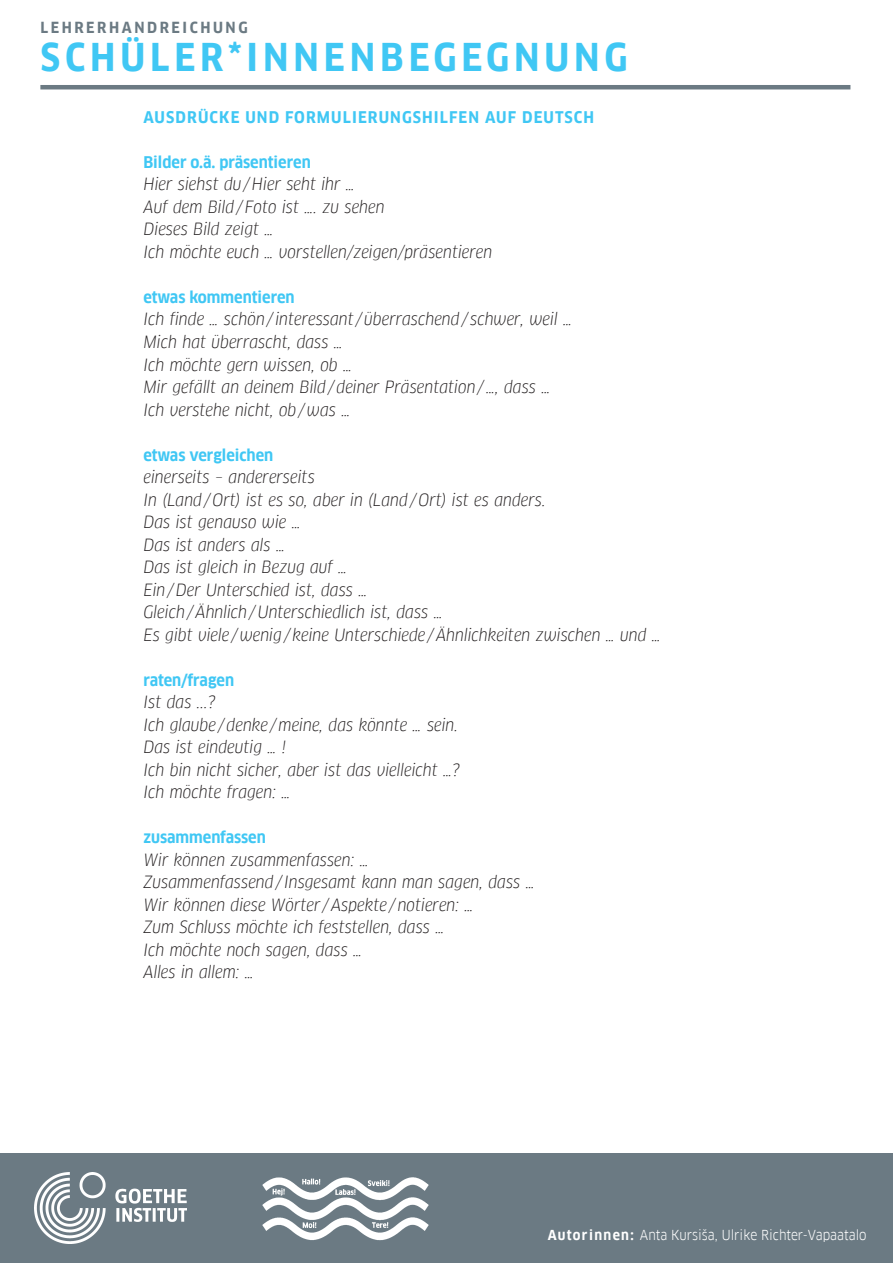
<style>
.page{position:relative;width:893px;height:1263px;background:#fff}
.page>*{position:absolute;margin:0;border:0;box-sizing:border-box;transform-origin:0 0}
.t1{font:700 37.5px "Goethe FF Clan";letter-spacing:.13em;color:#40c7f4}
.t2{font:italic 16.5px/22.5px "Goethe FF Clan";color:#231f20}
.t3{font:700 15.75px "Goethe FF Clan";color:#40c7f4}
.t4{font:700 15.75px "Goethe FF Clan";letter-spacing:.07em;color:#40c7f4}
.t5{font:700 15px "Goethe FF Clan";letter-spacing:.17em;color:#6b7a83}
.t6{font:13.5px "Goethe FF Clan";color:#fff}
.s1{font-weight:700}
</style>
<div class="page">
<div style="left:0;top:1154px;width:893px;height:109px;background:#6b7a83"></div>
<img style="left:34px;top:1172px;width:153px;height:71px">
<img style="left:262px;top:1177px;width:167px;height:64px">
<hr style="left:40px;top:85px;width:810px;height:4px;background:#6b7a83">
<p class="t5" style="left:40px;top:19px;width:209px">LEHRERHANDREICHUNG</p>
<h1 class="t1" style="left:41px;top:36px;width:589px">SCHÜLER*INNENBEGEGNUNG</h1>
<p class="t4" style="left:144px;top:108px;width:452px">AUSDRÜCKE UND FORMULIERUNGSHILFEN AUF DEUTSCH</p>
<p class="t3" style="left:144px;top:153px;width:169px">Bilder o.ä. präsentieren</p>
<p class="t2" style="left:144px;top:173px;width:350px">Hier siehst du/Hier seht ihr …<br>Auf dem Bild/Foto ist …. zu sehen<br>Dieses Bild zeigt …<br>Ich möchte euch … vorstellen/zeigen/präsentieren</p>
<p class="t3" style="left:144px;top:288px;width:153px">etwas kommentieren</p>
<p class="t2" style="left:144px;top:308px;width:430px">Ich finde … schön/interessant/überraschend/ schwer, weil … Mich hat überrascht, dass …<br>Ich möchte gern wissen, ob …<br>Mir gefällt an deinem Bild/deiner Präsentation/…, dass … Ich verstehe nicht, ob/was …</p>
<p class="t3" style="left:144px;top:446px;width:131px">etwas vergleichen</p>
<p class="t2" style="left:144px;top:466px;width:519px">einerseits – andererseits<br>In (Land/Ort) ist es so, aber in (Land/Ort) ist es anders.<br>Das ist genauso wie …<br>Das ist anders als …<br>Das ist gleich in Bezug auf …<br>Ein/Der Unterschied ist, dass …<br>Gleich/Ähnlich/Unterschiedlich ist, dass …<br>Es gibt viele /wenig/keine Unterschiede /Ähnlichkeiten zwischen … und …</p>
<p class="t3" style="left:144px;top:671px;width:92px">raten/fragen</p>
<p class="t2" style="left:144px;top:691px;width:318px">Ist das ...?<br>Ich glaube /denke /meine, das könnte … sein.<br>Das ist eindeutig … !<br>Ich bin nicht sicher, aber ist das vielleicht …?<br>Ich möchte fragen: …</p>
<p class="t3" style="left:144px;top:828px;width:124px">zusammenfassen</p>
<p class="t2" style="left:144px;top:848px;width:393px">Wir können zusammenfassen: … Zusammenfassend/Insgesamt kann man sagen, dass … Wir können diese Wörter/Aspekte /notieren: …<br>Zum Schluss möchte ich feststellen, dass …<br>Ich möchte noch sagen, dass …<br>Alles in allem: …</p>
<p class="t6" style="left:548px;top:1226px;width:320px"><span class="s1">Autorinnen:</span> Anta Kursiša, Ulrike Richter-Vapaatalo</p>
</div>
